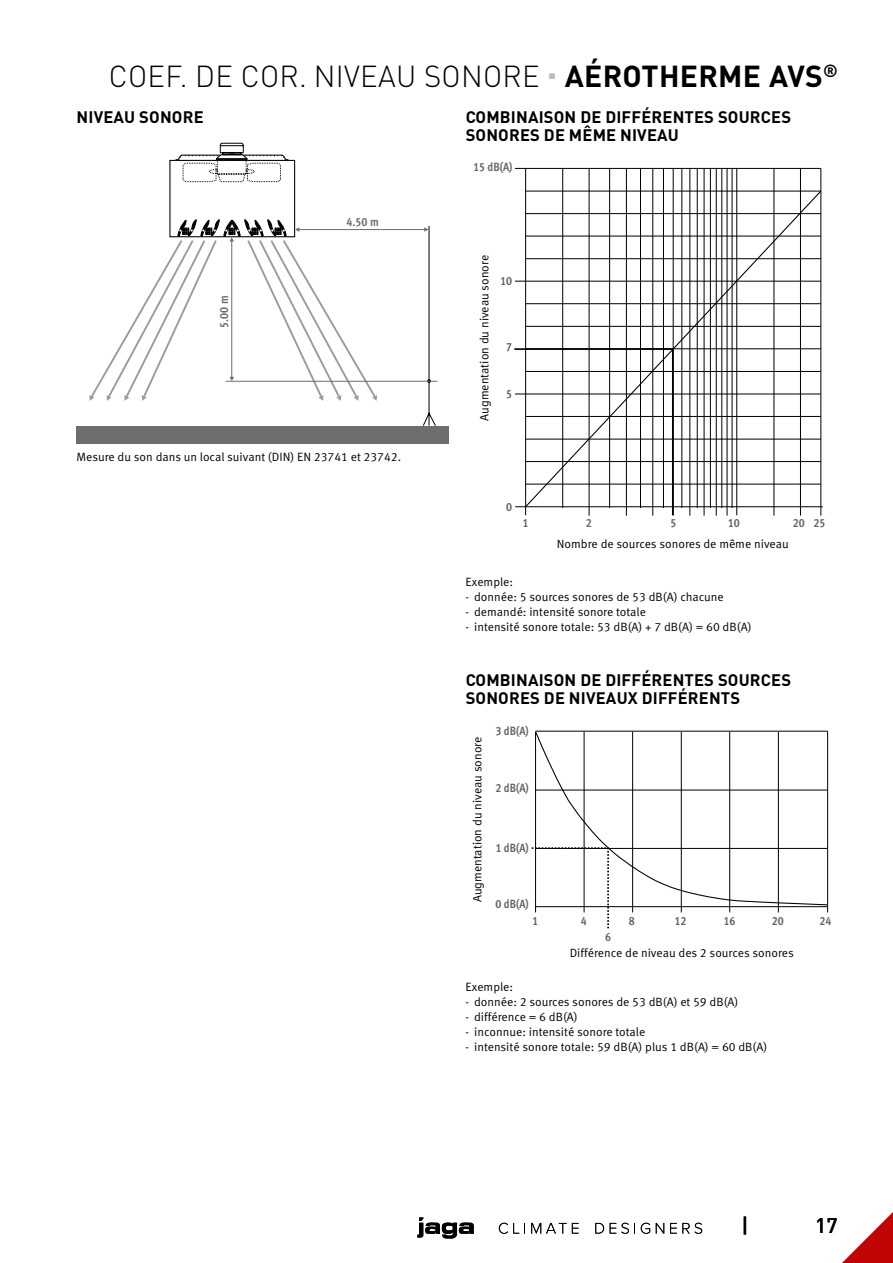
<style>
.page{position:relative;width:893px;height:1263px;background:#fff}
.page>*{position:absolute;margin:0;border:0;box-sizing:border-box;transform-origin:0 0}
.t1{font:300 30px "DIN Pro";letter-spacing:.01em;color:#000}
.t2{font:500 21px "DIN Pro";color:#000}
.t3{font:700 16.5px/18px "DIN Pro";letter-spacing:.01em;color:#000}
.t4{font:12px "Meta Pro";color:#000}
.t5{font:700 condensed 12px "Meta Pro";color:#676767}
.t6{font:700 condensed 12px "Meta Pro";color:#6e6e6e}
.s1{font-weight:700}
</style>
<div class="page">
<div style="left:169px;top:160px;width:126px;height:77px;border:1px solid #000"></div>
<svg style="left:175px;top:143px;width:114px;height:40px"></svg>
<hr style="left:298px;top:229px;width:129px;height:1px;background:#6e6e6e">
<svg style="left:423px;top:379px;width:13px;height:47px"></svg>
<hr style="left:226px;top:381px;width:211px;height:1px;background:#6e6e6e">
<hr style="left:429px;top:226px;width:1px;height:155px;background:#000">
<div style="left:77px;top:426px;width:372px;height:17px;background:#6e6e6e"></div>
<svg style="left:89px;top:220px;width:288px;height:181px"></svg>
<svg style="left:424px;top:227px;width:4px;height:5px"></svg>
<hr style="left:800px;top:168px;width:1px;height:348px;background:#000">
<hr style="left:821px;top:168px;width:1px;height:348px;background:#000">
<hr style="left:774px;top:168px;width:1px;height:348px;background:#000">
<hr style="left:732px;top:168px;width:1px;height:340px;background:#000">
<hr style="left:736px;top:168px;width:1px;height:347px;background:#000">
<hr style="left:727px;top:168px;width:1px;height:348px;background:#000">
<hr style="left:722px;top:168px;width:1px;height:340px;background:#000">
<hr style="left:716px;top:168px;width:1px;height:348px;background:#000">
<hr style="left:710px;top:168px;width:1px;height:340px;background:#000">
<hr style="left:704px;top:168px;width:1px;height:348px;background:#000">
<hr style="left:697px;top:168px;width:1px;height:340px;background:#000">
<hr style="left:690px;top:168px;width:1px;height:348px;background:#000">
<hr style="left:682px;top:168px;width:1px;height:340px;background:#000">
<hr style="left:673px;top:168px;width:1px;height:348px;background:#000">
<hr style="left:663px;top:168px;width:1px;height:340px;background:#000">
<hr style="left:652px;top:168px;width:1px;height:348px;background:#000">
<hr style="left:640px;top:168px;width:1px;height:340px;background:#000">
<hr style="left:626px;top:168px;width:1px;height:348px;background:#000">
<hr style="left:609px;top:168px;width:1px;height:340px;background:#000">
<hr style="left:589px;top:168px;width:1px;height:348px;background:#000">
<hr style="left:562px;top:168px;width:1px;height:340px;background:#000">
<hr style="left:515px;top:506px;width:308px;height:1px;background:#000">
<hr style="left:525px;top:168px;width:1px;height:347px;background:#000">
<hr style="left:515px;top:168px;width:306px;height:1px;background:#000">
<svg style="left:524px;top:190px;width:298px;height:318px"></svg>
<hr style="left:526px;top:484px;width:295px;height:1px;background:#000">
<hr style="left:526px;top:461px;width:295px;height:1px;background:#000">
<hr style="left:526px;top:439px;width:295px;height:1px;background:#000">
<hr style="left:526px;top:416px;width:295px;height:1px;background:#000">
<hr style="left:515px;top:394px;width:306px;height:1px;background:#000">
<hr style="left:526px;top:371px;width:295px;height:1px;background:#000">
<hr style="left:526px;top:349px;width:295px;height:1px;background:#000">
<hr style="left:526px;top:326px;width:295px;height:1px;background:#000">
<hr style="left:526px;top:303px;width:295px;height:1px;background:#000">
<hr style="left:515px;top:281px;width:306px;height:1px;background:#000">
<hr style="left:526px;top:258px;width:295px;height:1px;background:#000">
<hr style="left:526px;top:236px;width:295px;height:1px;background:#000">
<svg style="left:514px;top:347px;width:160px;height:169px"></svg>
<svg style="left:531px;top:730px;width:297px;height:199px"></svg>
<svg style="left:842px;top:1212px;width:51px;height:51px"></svg>
<svg style="left:499px;top:1223px;width:26px;height:11px"></svg>
<svg style="left:531px;top:1223px;width:48px;height:10px"></svg>
<svg style="left:595px;top:1223px;width:9px;height:10px"></svg>
<svg style="left:610px;top:1223px;width:25px;height:11px"></svg>
<svg style="left:641px;top:1223px;width:9px;height:11px"></svg>
<svg style="left:656px;top:1223px;width:8px;height:10px"></svg>
<svg style="left:670px;top:1223px;width:32px;height:11px"></svg>
<svg style="left:417px;top:1217px;width:57px;height:21px"></svg>
<h1 class="t1" style="left:109px;top:56px;width:730px">COEF. DE COR. NIVEAU SONORE <span class="s1">AÉROTHERME AVS</span><sup>®</sup></h1>
<h3 class="t3" style="left:77px;top:108px;width:129px">NIVEAU SONORE</h3>
<h3 class="t3" style="left:466px;top:108px;width:327px">COMBINAISON DE DIFFÉRENTES SOURCES<br>SONORES DE MÊME NIVEAU</h3>
<p class="t6" style="left:215px;top:328px;width:34px;rotate:-90deg">5.00 m</p>
<p class="t6" style="left:346px;top:213px;width:34px">4.50 m</p>
<p class="t4" style="left:77px;top:449px;width:326px">Mesure du son dans un local suivant (DIN) EN 23741 et 23742.</p>
<p class="t5" style="left:473px;top:157px;width:41px">15 dB(A)</p>
<p class="t4" style="left:477px;top:421px;width:167px;rotate:-90deg">Augmentation du niveau sonore</p>
<p class="t5" style="left:500px;top:271px;width:13px">10</p>
<p class="t5" style="left:506px;top:338px;width:7px">7</p>
<p class="t5" style="left:506px;top:384px;width:7px">5</p>
<p class="t5" style="left:506px;top:497px;width:7px">0</p>
<p class="t5" style="left:522px;top:513px;width:7px">1</p>
<p class="t5" style="left:586px;top:513px;width:7px">2</p>
<p class="t5" style="left:670px;top:513px;width:7px">5</p>
<p class="t5" style="left:728px;top:513px;width:13px">10</p>
<p class="t5" style="left:793px;top:513px;width:34px">20 25</p>
<p class="t4" style="left:557px;top:536px;width:233px">Nombre de sources sonores de même niveau</p>
<p class="t4" style="left:466px;top:575px;width:49px">Exemple:</p>
<p class="t4" style="left:466px;top:590px;width:260px">- donnée: 5 sources sonores de 53 dB(A) chacune</p>
<p class="t4" style="left:466px;top:605px;width:182px">- demandé: intensité sonore totale</p>
<p class="t4" style="left:466px;top:620px;width:287px">- intensité sonore totale: 53 dB(A) + 7 dB(A) = 60 dB(A)</p>
<h3 class="t3" style="left:466px;top:671px;width:327px">COMBINAISON DE DIFFÉRENTES SOURCES<br>SONORES DE NIVEAUX DIFFÉRENTS</h3>
<p class="t5" style="left:495px;top:722px;width:35px">3 dB(A)</p>
<p class="t4" style="left:470px;top:902px;width:167px;rotate:-90deg">Augmentation du niveau sonore</p>
<p class="t5" style="left:495px;top:779px;width:35px">2 dB(A)</p>
<p class="t5" style="left:495px;top:838px;width:35px">1 dB(A)</p>
<p class="t5" style="left:495px;top:895px;width:35px">0 dB(A)</p>
<p class="t5" style="left:629px;top:911px;width:7px">8</p>
<p class="t5" style="left:675px;top:911px;width:13px">12</p>
<p class="t5" style="left:724px;top:911px;width:13px">16</p>
<p class="t5" style="left:772px;top:911px;width:13px">20</p>
<p class="t5" style="left:820px;top:911px;width:13px">24</p>
<p class="t4" style="left:570px;top:945px;width:226px">Différence de niveau des 2 sources sonores</p>
<p class="t5" style="left:532px;top:911px;width:7px">1</p>
<p class="t5" style="left:581px;top:911px;width:7px">4</p>
<p class="t5" style="left:605px;top:928px;width:7px">6</p>
<p class="t4" style="left:466px;top:979px;width:49px">Exemple:</p>
<p class="t4" style="left:466px;top:994px;width:274px">- donnée: 2 sources sonores de 53 dB(A) et 59 dB(A)</p>
<p class="t4" style="left:466px;top:1009px;width:114px">- différence = 6 dB(A)</p>
<p class="t4" style="left:466px;top:1024px;width:181px">- inconnue: intensité sonore totale</p>
<p class="t4" style="left:466px;top:1039px;width:303px">- intensité sonore totale: 59 dB(A) plus 1 dB(A) = 60 dB(A)</p>
<h2 class="t2" style="left:741px;top:1211px;width:9px">|</h2>
<h2 class="t2" style="left:815px;top:1211px;width:24px">17</h2>
</div>
